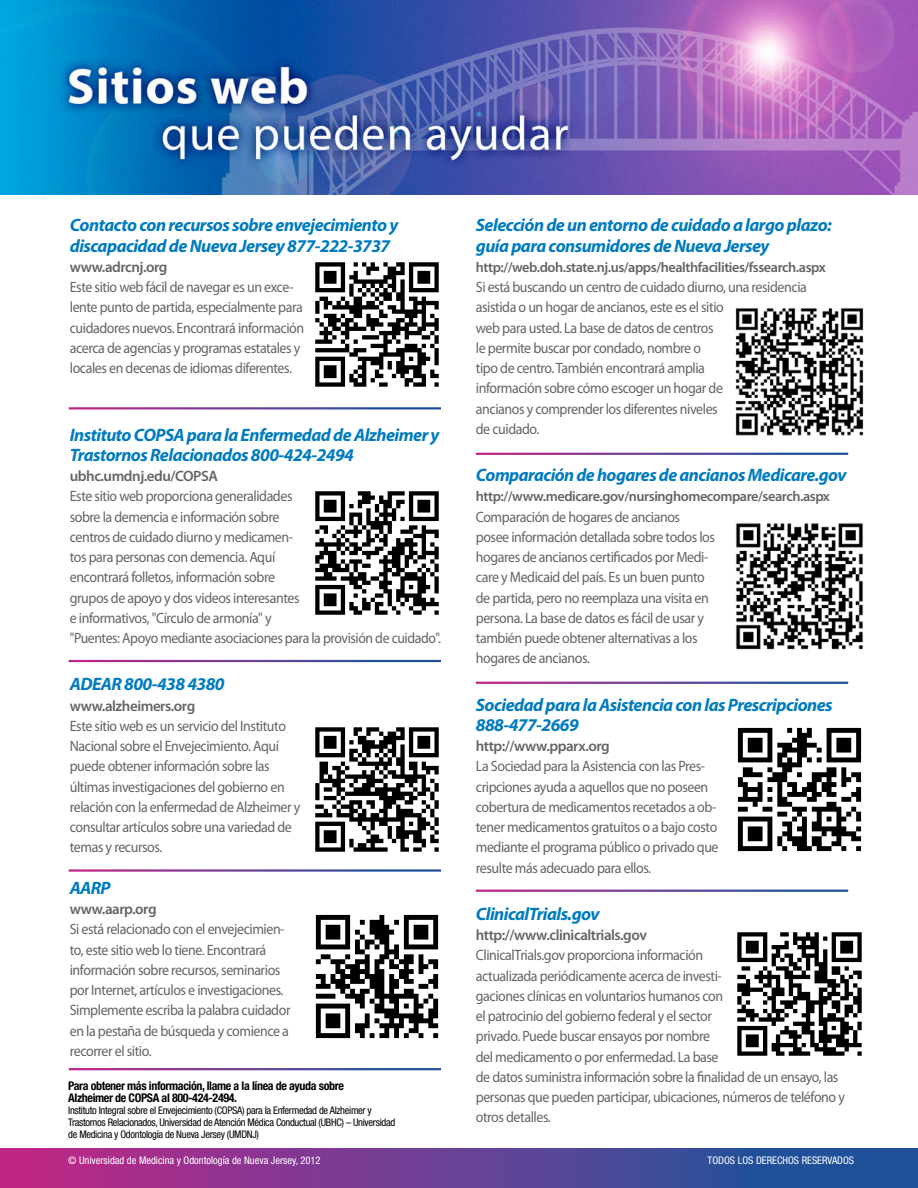
<style>
.page{position:relative;width:918px;height:1188px;background:#fff}
.page>*{position:absolute;margin:0;border:0;box-sizing:border-box;transform-origin:0 0}
.t1{font:italic 700 18px/20.2px "Myriad Pro";letter-spacing:-.03em;color:#007bbe}
.t2{font:15px/20.2px "Myriad Pro";letter-spacing:-.03em;color:#636466;scale:.93 1}
.t3{font:600 15px "Myriad Pro";letter-spacing:-.03em;color:#636466}
.t4{font:600 14.25px "Myriad Pro";letter-spacing:-.03em;color:#636466}
.t5{font:700 condensed 12px/12px "Helvetica Neue";letter-spacing:-.03em;color:#000}
.t6{font:condensed 10.5px/12px "Helvetica Neue";letter-spacing:-.03em;color:#000}
.t7{font:condensed 10.5px "Helvetica Neue";color:#fff}
</style>
<div class="page">
<img style="left:0;top:0;width:918px;height:195px">
<div style="left:0;top:1148px;width:918px;height:40px;background:linear-gradient(to right,#c02889,#0e579e)"></div>
<img style="left:315px;top:262px;width:124px;height:125px">
<img style="left:735px;top:308px;width:129px;height:128px">
<img style="left:736px;top:523px;width:127px;height:127px">
<img style="left:737px;top:727px;width:125px;height:125px">
<img style="left:737px;top:932px;width:125px;height:124px">
<img style="left:315px;top:491px;width:124px;height:124px">
<img style="left:315px;top:727px;width:124px;height:125px">
<img style="left:315px;top:914px;width:124px;height:125px">
<p class="t1" style="left:70px;top:215px;width:330px">Contacto con recursos sobre envejecimiento y discapacidad de Nueva Jersey 877-222-3737</p>
<p class="t3" style="left:70px;top:258px;width:99px">www.adrcnj.org</p>
<p class="t2" style="left:70px;top:277px;width:254px">Este sitio web fácil de navegar es un exce&shy;lente punto de partida, especialmente para cuidadores nuevos. Encontrará información acerca de agencias y programas estatales y locales en decenas de idiomas diferentes.</p>
<p class="t1" style="left:476px;top:215px;width:358px">Selección de un entorno de cuidado a largo plazo: guía para consumidores de Nueva Jersey</p>
<p class="t4" style="left:476px;top:259px;width:351px">http://web.doh.state.nj.us/apps/healthfacilities/fssearch.aspx</p>
<p class="t2" style="left:476px;top:277px;width:357px">Si está buscando un centro de cuidado diurno, una residencia asistida o un hogar de ancianos, este es el sitio<br>web para usted. La base de datos de centros<br>le permite buscar por condado, nombre o<br>tipo de centro. También encontrará amplia<br>información sobre cómo escoger un hogar de<br>ancianos y comprender los diferentes niveles<br>de cuidado.</p>
<p class="t1" style="left:476px;top:465px;width:372px">Comparación de hogares de ancianos Medicare.gov</p>
<p class="t4" style="left:476px;top:489px;width:356px">http://www.medicare.gov/nursinghomecompare/search.aspx</p>
<p class="t2" style="left:476px;top:507px;width:259px">Comparación de hogares de ancianos posee información detallada sobre todos los hogares de ancianos certificados por Medi&shy;care y Medicaid del país. Es un buen punto de partida, pero no reemplaza una visita en persona. La base de datos es fácil de usar y también puede obtener alternativas a los hogares de ancianos.</p>
<p class="t1" style="left:476px;top:695px;width:358px">Sociedad para la Asistencia con las Prescripciones<br>888-477-2669</p>
<p class="t3" style="left:476px;top:738px;width:135px">http://www.pparx.org</p>
<p class="t2" style="left:476px;top:756px;width:262px">La Sociedad para la Asistencia con las Pres&shy;cripciones ayuda a aquellos que no poseen cobertura de medicamentos recetados a ob&shy;tener medicamentos gratuitos o a bajo costo mediante el programa público o privado que resulte más adecuado para ellos.</p>
<p class="t1" style="left:476px;top:904px;width:125px">ClinicalTrials.gov</p>
<p class="t3" style="left:476px;top:927px;width:173px">http://www.clinicaltrials.gov</p>
<p class="t2" style="left:476px;top:945px;width:398px">ClinicalTrials.gov proporciona información<br>actualizada periódicamente acerca de investi-<br>gaciones clínicas en voluntarios humanos con<br>el patrocinio del gobierno federal y el sector<br>privado. Puede buscar ensayos por nombre<br>del medicamento o por enfermedad. La base<br>de datos suministra información sobre la finalidad de un ensayo, las personas que pueden participar, ubicaciones, números de teléfono y otros detalles.</p>
<p class="t1" style="left:70px;top:425px;width:371px">Instituto COPSA para la Enfermedad de Alzheimer y<br>Trastornos Relacionados 800-424-2494</p>
<p class="t3" style="left:70px;top:468px;width:150px">ubhc.umdnj.edu/COPSA</p>
<p class="t2" style="left:70px;top:486px;width:401px">Este sitio web proporciona generalidades<br>sobre la demencia e información sobre<br>centros de cuidado diurno y medicamen-<br>tos para personas con demencia. Aquí<br>encontrará folletos, información sobre<br>grupos de apoyo y dos videos interesantes<br>e informativos, "Círculo de armonía" y<br>"Puentes: Apoyo mediante asociaciones para la provisión de cuidado".</p>
<p class="t1" style="left:70px;top:674px;width:156px">ADEAR 800-438 4380</p>
<p class="t3" style="left:70px;top:697px;width:127px">www.alzheimers.org</p>
<p class="t2" style="left:70px;top:716px;width:250px">Este sitio web es un servicio del Instituto Nacional sobre el Envejecimiento. Aquí puede obtener información sobre las últimas investigaciones del gobierno en relación con la enfermedad de Alzheimer y consultar artículos sobre una variedad de temas y recursos.</p>
<p class="t1" style="left:70px;top:878px;width:42px">AARP</p>
<p class="t3" style="left:70px;top:901px;width:88px">www.aarp.org</p>
<p class="t2" style="left:70px;top:919px;width:239px">Si está relacionado con el envejecimien&shy;to, este sitio web lo tiene. Encontrará información sobre recursos, seminarios por Internet, artículos e investigaciones.<br>Simplemente escriba la palabra cuidador en la pestaña de búsqueda y comience a recorrer el sitio.</p>
<p class="t5" style="left:68px;top:1080px;width:277px">Para obtener más información, llame a la línea de ayuda sobre<br>Alzheimer de COPSA al 800-424-2494.</p>
<p class="t6" style="left:68px;top:1104px;width:329px">Instituto Integral sobre el Envejecimiento (COPSA) para la Enfermedad de Alzheimer y<br>Trastornos Relacionados, Universidad de Atención Médica Conductual (UBHC) – Universidad de Medicina y Odontología de Nueva Jersey (UMDNJ)</p>
<p class="t7" style="left:68px;top:1154px;width:254px">© Universidad de Medicina y Odontología de Nueva Jersey, 2012</p>
<p class="t7" style="left:708px;top:1154px;width:148px">TODOS LOS DERECHOS RESERVADOS</p>
</div>
